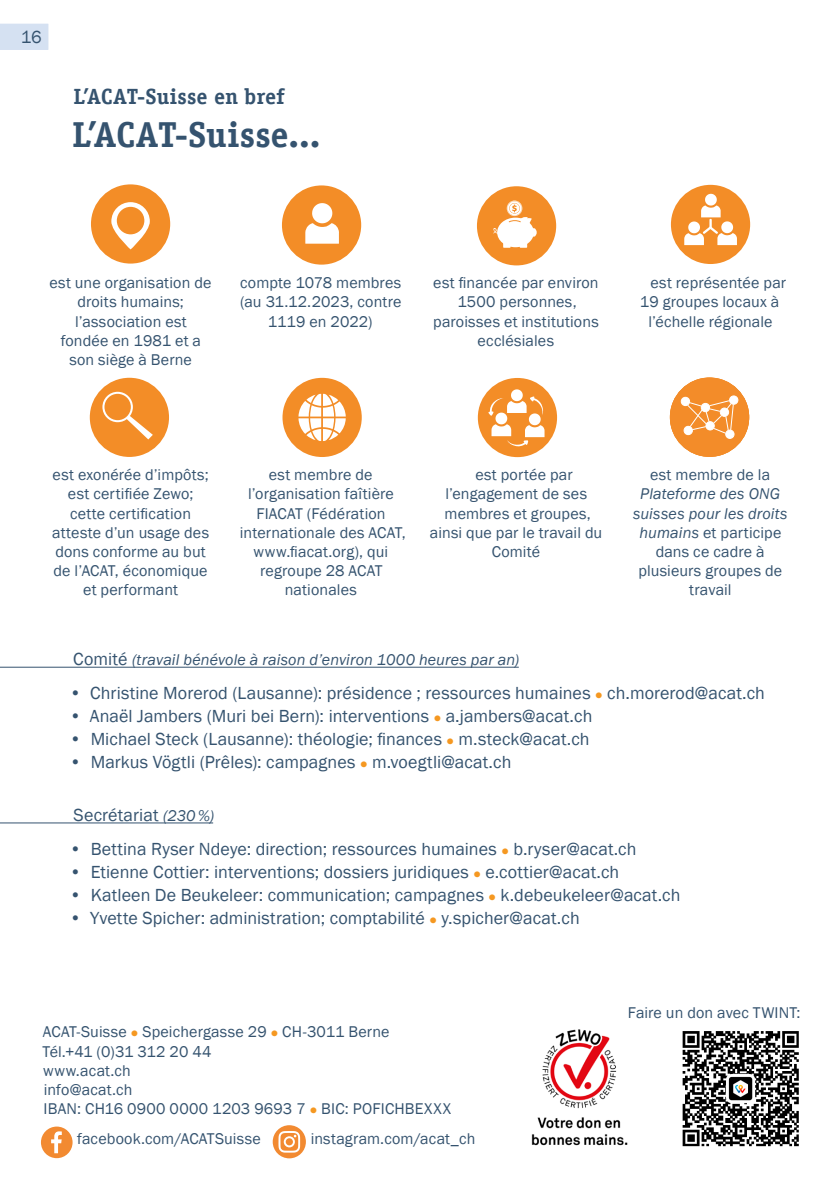
<style>
.page{position:relative;width:840px;height:1191px;background:#fff}
.page>*{position:absolute;margin:0;border:0;box-sizing:border-box;transform-origin:0 0}
.FR-Titel_gross{font:700 36px "Officina Serif LT";letter-spacing:.005em;color:#35536f}
.FR-Titel_gross_Vorsp{font:700 22px "Officina Serif LT";letter-spacing:.005em;color:#35536f}
.FR-Überschrift_3_Sei{font:18px "Franklin Gothic";letter-spacing:.005em;color:#35536f}
.FR-Symbole_Fliesstex{font:16px/19.2px "Franklin Gothic";letter-spacing:.01em;color:#35536f;text-align:center}
.ALLG-Adresse_letzte{font:16px "Franklin Gothic";letter-spacing:.01em;color:#35536f}
.FR-Überschrift_3_Sei-2{font:italic 16px "Franklin Gothic";letter-spacing:.01em;color:#35536f}
.DE-Symbole_Fliesstex{font:16px "Franklin Gothic";letter-spacing:.005em;color:#35536f}
.ALLG-Adresse_letzte-2{font:16px "Franklin Gothic";letter-spacing:-.01em;color:#35536f}
.s1{font-style:italic}
.s2{font-style:normal;font-size:18px}
.s3{color:#f59821}
.s4{font-style:italic;font-size:16px}
</style>
<div class="page">
<div style="left:0;top:24px;width:48px;height:26px;background:#d5e1f2"></div>
<div style="left:91px;top:184px;width:79px;height:79px;background:#f38d27;border-radius:50%"></div>
<svg style="left:111px;top:202px;width:39px;height:47px"></svg>
<div style="left:117px;top:207px;width:27px;height:27px;background:#f38d27;border-radius:50%"></div>
<div style="left:282px;top:185px;width:79px;height:80px;background:#f38d27;border-radius:50%"></div>
<svg style="left:305px;top:203px;width:34px;height:41px"></svg>
<div style="left:90px;top:378px;width:79px;height:79px;background:#f38d27;border-radius:50%"></div>
<svg style="left:102px;top:392px;width:51px;height:47px"></svg>
<div style="left:669px;top:377px;width:79px;height:80px;background:#f38c29;border-radius:50%"></div>
<div style="left:681px;top:397px;width:8px;height:8px;background:#fff;border-radius:50%"></div>
<div style="left:680px;top:397px;width:9px;height:9px;border:1px solid #fff;border-radius:50%"></div>
<div style="left:725px;top:430px;width:9px;height:9px;border:1px solid #fff;border-radius:50%"></div>
<div style="left:729px;top:396px;width:8px;height:8px;background:#fff;border-radius:50%"></div>
<div style="left:728px;top:395px;width:9px;height:10px;border:1px solid #fff;border-radius:50%"></div>
<svg style="left:683px;top:396px;width:51px;height:42px"></svg>
<div style="left:476px;top:186px;width:80px;height:79px;background:#f38d27;border-radius:50%"></div>
<svg style="left:493px;top:201px;width:43px;height:47px"></svg>
<div style="left:670px;top:185px;width:79px;height:79px;background:#f38d27;border-radius:50%"></div>
<svg style="left:683px;top:194px;width:53px;height:51px"></svg>
<div style="left:477px;top:378px;width:79px;height:79px;background:#f38d27;border-radius:50%"></div>
<svg style="left:488px;top:389px;width:56px;height:58px"></svg>
<div style="left:282px;top:378px;width:79px;height:79px;background:#f38d27;border-radius:50%"></div>
<svg style="left:298px;top:394px;width:47px;height:47px"></svg>
<hr style="left:0;top:667px;width:518px;height:1px;background:#35536f">
<hr style="left:0;top:822px;width:213px;height:1px;background:#35536f">
<div style="left:41px;top:1126px;width:31px;height:32px;background:#f28a31;border-radius:50%"></div>
<svg style="left:51px;top:1131px;width:11px;height:22px"></svg>
<div style="left:273px;top:1125px;width:32px;height:33px;background:#f28a31;border-radius:50%"></div>
<svg style="left:278px;top:1131px;width:22px;height:21px"></svg>
<div style="left:285px;top:1138px;width:8px;height:7px;background:#f28a31;border-radius:50%"></div>
<img style="left:682px;top:1031px;width:117px;height:116px">
<img style="left:531px;top:1029px;width:97px;height:117px">
<p class="FR-Überschrift_3_Sei" style="left:21px;top:25px;width:22px">16</p>
<p class="FR-Titel_gross_Vorsp" style="left:73px;top:82px;width:213px">L’ACAT-Suisse en bref</p>
<p class="FR-Titel_gross" style="left:72px;top:112px;width:250px">L’ACAT-Suisse...</p>
<p class="FR-Symbole_Fliesstex" style="left:49px;top:273px;width:163px">est une organisation de droits humains; l’association est fondée en 1981 et a son siège à Berne</p>
<p class="FR-Symbole_Fliesstex" style="left:240px;top:273px;width:163px">compte 1078 membres (au 31.12.2023, contre<br>1119 en 2022)</p>
<p class="FR-Symbole_Fliesstex" style="left:433px;top:273px;width:167px">est financée par environ<br>1500 personnes, paroisses et institutions ecclésiales</p>
<p class="FR-Symbole_Fliesstex" style="left:650px;top:273px;width:137px">est représentée par</p>
<p class="FR-Symbole_Fliesstex" style="left:639px;top:293px;width:141px">19 groupes locaux à</p>
<p class="FR-Symbole_Fliesstex" style="left:648px;top:312px;width:125px">l’échelle régionale</p>
<p class="FR-Symbole_Fliesstex" style="left:52px;top:465px;width:158px">est exonérée d’impôts; est certifiée Zewo; cette certification atteste d’un usage des dons conforme au but de l’ACAT, économique et performant</p>
<p class="FR-Symbole_Fliesstex" style="left:240px;top:465px;width:167px">est membre de l’organisation faîtière<br>FIACAT (Fédération internationale des ACAT, www.fiacat.org), qui regroupe 28 ACAT nationales</p>
<p class="FR-Symbole_Fliesstex" style="left:475px;top:465px;width:99px">est portée par</p>
<p class="FR-Symbole_Fliesstex" style="left:445px;top:485px;width:143px">l’engagement de ses</p>
<p class="FR-Symbole_Fliesstex" style="left:444px;top:504px;width:148px">membres et groupes,</p>
<p class="FR-Symbole_Fliesstex" style="left:429px;top:523px;width:174px">ainsi que par le travail du</p>
<p class="FR-Symbole_Fliesstex" style="left:491px;top:542px;width:50px">Comité</p>
<p class="FR-Symbole_Fliesstex" style="left:632px;top:465px;width:156px">est membre de la<br><span class="s1">Plateforme des ONG suisses pour les droits humains</span> et participe dans ce cadre à plusieurs groupes de travail</p>
<p class="FR-Überschrift_3_Sei-2" style="left:73px;top:649px;width:447px"><span class="s2">Comité</span> (travail bénévole à raison d’environ 1000 heures par an)</p>
<p class="FR-Überschrift_3_Sei" style="left:69px;top:682px;width:696px">• Christine Morerod (Lausanne): présidence ; ressources humaines <span class="s3">●</span> ch.morerod@acat.ch</p>
<p class="FR-Überschrift_3_Sei" style="left:69px;top:705px;width:524px">• Anaël Jambers (Muri bei Bern): interventions <span class="s3">●</span> a.jambers@acat.ch</p>
<p class="FR-Überschrift_3_Sei" style="left:69px;top:728px;width:521px">• Michael Steck (Lausanne): théologie; finances <span class="s3">●</span> m.steck@acat.ch</p>
<p class="FR-Überschrift_3_Sei" style="left:69px;top:751px;width:443px">• Markus Vögtli (Prêles): campagnes <span class="s3">●</span> m.voegtli@acat.ch</p>
<p class="FR-Überschrift_3_Sei" style="left:73px;top:803px;width:142px">Secrétariat <span class="s4">(230%)</span></p>
<p class="FR-Überschrift_3_Sei" style="left:69px;top:838px;width:568px">• Bettina Ryser Ndeye: direction; ressources humaines <span class="s3">●</span> b.ryser@acat.ch</p>
<p class="FR-Überschrift_3_Sei" style="left:69px;top:861px;width:551px">• Etienne Cottier: interventions; dossiers juridiques <span class="s3">●</span> e.cottier@acat.ch</p>
<p class="FR-Überschrift_3_Sei" style="left:69px;top:884px;width:612px">• Katleen De Beukeleer: communication; campagnes <span class="s3">●</span> k.debeukeleer@acat.ch</p>
<p class="FR-Überschrift_3_Sei" style="left:69px;top:907px;width:511px">• Yvette Spicher: administration; comptabilité <span class="s3">●</span> y.spicher@acat.ch</p>
<p class="DE-Symbole_Fliesstex" style="left:627px;top:1002px;width:174px">Faire un don avec TWINT:</p>
<p class="ALLG-Adresse_letzte" style="left:43px;top:1022px;width:348px">ACAT-Suisse <span class="s3">●</span> Speichergasse 29 <span class="s3">●</span> CH-3011 Berne</p>
<p class="ALLG-Adresse_letzte-2" style="left:42px;top:1041px;width:170px">Tél.+41 (0)31 312 20 44</p>
<p class="ALLG-Adresse_letzte" style="left:43px;top:1060px;width:89px">www.acat.ch</p>
<p class="ALLG-Adresse_letzte" style="left:44px;top:1079px;width:90px">info@acat.ch</p>
<p class="ALLG-Adresse_letzte" style="left:44px;top:1099px;width:408px">IBAN: CH16 0900 0000 1203 9693 7 <span class="s3">●</span> BIC: POFICHBEXXX</p>
<p class="ALLG-Adresse_letzte" style="left:77px;top:1129px;width:185px">facebook.com/ACATSuisse</p>
<p class="ALLG-Adresse_letzte" style="left:310px;top:1129px;width:166px">instagram.com/acat_ch</p>
</div>
